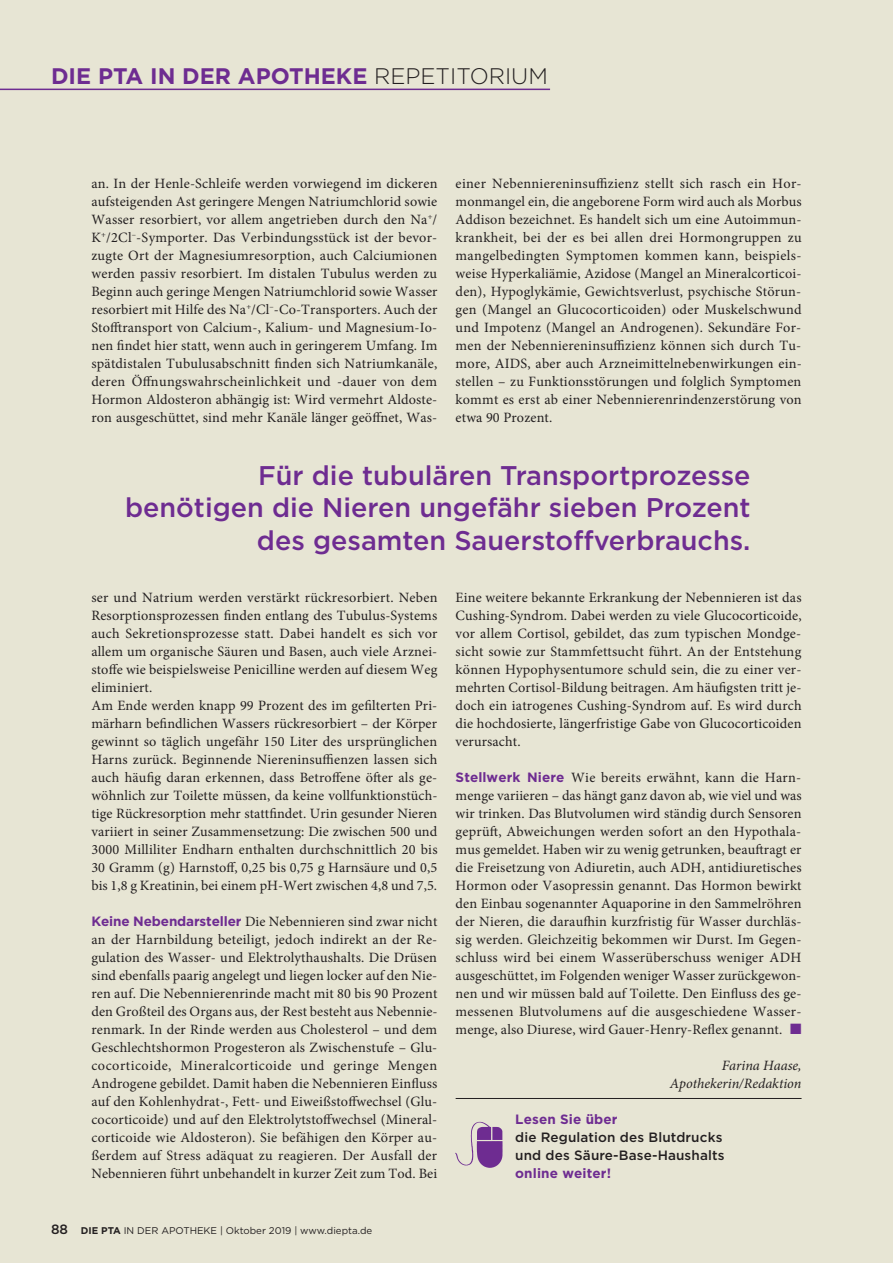
<style>
.page{position:relative;width:893px;height:1263px;background:#e7e5d4}
.page>*{position:absolute;margin:0;border:0;box-sizing:border-box;transform-origin:0 0}
.t1{font:500 27px/32.4px "Gotham";color:#6e2c91;text-align:right}
.t2{font:700 22.5px "Gotham";color:#6e2c91}
.t3{font:14.25px/18px "Minion Pro";letter-spacing:.01em;color:#231f20}
.t4{font:italic 14.25px/18px "Minion Pro";color:#231f20;text-align:right}
.t5{font:500 13.5px/18px "Gotham";letter-spacing:.01em;color:#231f20}
.t6{font:700 13.5px "Gotham";letter-spacing:.01em;color:#6e2c91}
.t7{font:9.75px "Gotham";color:#231f20}
.s1{font-weight:300;color:#231f20}
.s2{font-family:"Gotham";font-weight:700;font-size:13.5px;color:#6e2c91}
.s3{color:#6e2c91}
.s4{font-weight:500;font-size:13.5px}
.s5{font-weight:700}
</style>
<div class="page">
<hr style="left:456px;top:1098px;width:345px;height:1px;background:#231f20">
<img style="left:456px;top:1121px;width:47px;height:47px">
<hr style="left:0;top:89px;width:550px;height:1px;background:#6e2c91">
<h2 class="t2" style="left:51px;top:61px;width:498px">DIE PTA IN DER APOTHEKE <span class="s1">REPETITORIUM</span></h2>
<p class="t3" style="left:91px;top:175px;width:348px;text-align:justify">an. In der Henle-Schleife werden vorwiegend im dickeren aufsteigenden Ast geringere Mengen Natriumchlorid sowie Wasser resorbiert, vor allem angetrieben durch den Na<sup>+</sup>/ K<sup>+</sup>/2Cl<sup>–</sup>-Symporter. Das Verbindungsstück ist der bevor&shy;zugte Ort der Magnesiumresorption, auch Calciumionen werden passiv resorbiert. Im distalen Tubulus werden zu Beginn auch geringe Mengen Natriumchlorid sowie Wasser resorbiert mit Hilfe des Na<sup>+</sup>/Cl<sup>–</sup>-Co-Transporters. Auch der Stofftransport von Calcium-, Kalium- und Magnesium-Io&shy;nen findet hier statt, wenn auch in geringerem Umfang. Im spätdistalen Tubulusabschnitt finden sich Natriumkanäle, deren Öffnungswahrscheinlichkeit und -dauer von dem Hormon Aldosteron abhängig ist: Wird vermehrt Aldoste&shy;ron ausgeschüttet, sind mehr Kanäle länger geöffnet, Was-</p>
<p class="t3" style="left:456px;top:175px;width:348px">einer Nebenniereninsuffizienz stellt sich rasch ein Hor&shy;monmangel ein, die angeborene Form wird auch als Morbus Addison bezeichnet. Es handelt sich um eine Autoimmun&shy;krankheit, bei der es bei allen drei Hormongruppen zu mangelbedingten Symptomen kommen kann, beispiels&shy;weise Hyperkaliämie, Azidose (Mangel an Mineralcorticoi&shy;den), Hypoglykämie, Gewichtsverlust, psychische Störun&shy;gen (Mangel an Glucocorticoiden) oder Muskelschwund und Impotenz (Mangel an Androgenen). Sekundäre For&shy;men der Nebenniereninsuffizienz können sich durch Tu&shy;more, AIDS, aber auch Arzneimittelnebenwirkungen ein&shy;stellen – zu Funktionsstörungen und folglich Symptomen kommt es erst ab einer Nebennierenrindenzerstörung von etwa 90 Prozent.</p>
<h1 class="t1" style="left:125px;top:459px;width:627px">Für die tubulären Transportprozesse benötigen die Nieren ungefähr sieben Prozent des gesamten Sauerstoffverbrauchs.</h1>
<p class="t3" style="left:91px;top:589px;width:348px">ser und Natrium werden verstärkt rückresorbiert. Neben Resorptionsprozessen finden entlang des Tubulus-Systems auch Sekretionsprozesse statt. Dabei handelt es sich vor allem um organische Säuren und Basen, auch viele Arznei&shy;stoffe wie beispielsweise Penicilline werden auf diesem Weg eliminiert.<br>Am Ende werden knapp 99 Prozent des im gefilterten Pri&shy;märharn befindlichen Wassers rückresorbiert – der Körper gewinnt so täglich ungefähr 150 Liter des ursprünglichen Harns zurück. Beginnende Niereninsuffienzen lassen sich auch häufig daran erkennen, dass Betroffene öfter als ge&shy;wöhnlich zur Toilette müssen, da keine vollfunktionstüch&shy;tige Rückresorption mehr stattfindet. Urin gesunder Nieren variiert in seiner Zusammensetzung: Die zwischen 500 und 3000 Milliliter Endharn enthalten durchschnittlich 20 bis 30 Gramm (g) Harnstoff, 0,25 bis 0,75 g Harnsäure und 0,5 bis 1,8 g Kreatinin, bei einem pH-Wert zwischen 4,8 und 7,5.</p>
<p class="t3" style="left:91px;top:913px;width:348px"><span class="s2">Keine Nebendarsteller</span> Die Nebennieren sind zwar nicht an der Harnbildung beteiligt, jedoch indirekt an der Re&shy;gulation des Wasser- und Elektrolythaushalts. Die Drüsen sind ebenfalls paarig angelegt und liegen locker auf den Nie&shy;ren auf. Die Nebennierenrinde macht mit 80 bis 90 Prozent den Großteil des Organs aus, der Rest besteht aus Nebennie&shy;renmark. In der Rinde werden aus Cholesterol – und dem Geschlechtshormon Progesteron als Zwischenstufe – Glu&shy;cocorticoide, Mineralcorticoide und geringe Mengen Androgene gebildet. Damit haben die Nebennieren Einfluss auf den Kohlenhydrat-, Fett- und Eiweißstoffwechsel (Glu&shy;cocorticoide) und auf den Elektrolytstoffwechsel (Mineral&shy;corticoide wie Aldosteron). Sie befähigen den Körper au&shy;ßerdem auf Stress adäquat zu reagieren. Der Ausfall der Nebennieren führt unbehandelt in kurzer Zeit zum Tod. Bei</p>
<p class="t3" style="left:456px;top:589px;width:348px;text-align:justify">Eine weitere bekannte Erkrankung der Nebennieren ist das Cushing-Syndrom. Dabei werden zu viele Glucocorticoide, vor allem Cortisol, gebildet, das zum typischen Mondge&shy;sicht sowie zur Stammfettsucht führt. An der Entstehung können Hypophysentumore schuld sein, die zu einer ver&shy;mehrten Cortisol-Bildung beitragen. Am häufigsten tritt je&shy;doch ein iatrogenes Cushing-Syndrom auf. Es wird durch die hochdosierte, längerfristige Gabe von Glucocorticoiden verursacht.</p>
<p class="t3" style="left:456px;top:769px;width:348px"><span class="s2">Stellwerk Niere</span> Wie bereits erwähnt, kann die Harn&shy;menge variieren – das hängt ganz davon ab, wie viel und was wir trinken. Das Blutvolumen wird ständig durch Sensoren geprüft, Abweichungen werden sofort an den Hypothala&shy;mus gemeldet. Haben wir zu wenig getrunken, beauftragt er die Freisetzung von Adiuretin, auch ADH, antidiuretisches Hormon oder Vasopressin genannt. Das Hormon bewirkt den Einbau sogenannter Aquaporine in den Sammelröhren der Nieren, die daraufhin kurzfristig für Wasser durchläs&shy;sig werden. Gleichzeitig bekommen wir Durst. Im Gegen&shy;schluss wird bei einem Wasserüberschuss weniger ADH ausgeschüttet, im Folgenden weniger Wasser zurückgewon&shy;nen und wir müssen bald auf Toilette. Den Einfluss des ge&shy;messenen Blutvolumens auf die ausgeschiedene Wasser&shy;menge, also Diurese, wird Gauer-Henry-Reflex genannt. <span class="s3">■</span></p>
<p class="t4" style="left:670px;top:1057px;width:133px">Farina Haase,<br>Apothekerin/Redaktion</p>
<p class="t6" style="left:515px;top:1110px;width:104px">Lesen Sie über</p>
<p class="t5" style="left:515px;top:1128px;width:211px">die Regulation des Blutdrucks und des Säure-Base-Haushalts</p>
<p class="t6" style="left:515px;top:1164px;width:97px">online weiter!</p>
<p class="t7" style="left:51px;top:1224px;width:323px"><span class="s4">88</span> <span class="s5">DIE PTA</span> IN DER APOTHEKE | Oktober 2019 | www.diepta.de</p>
</div>
